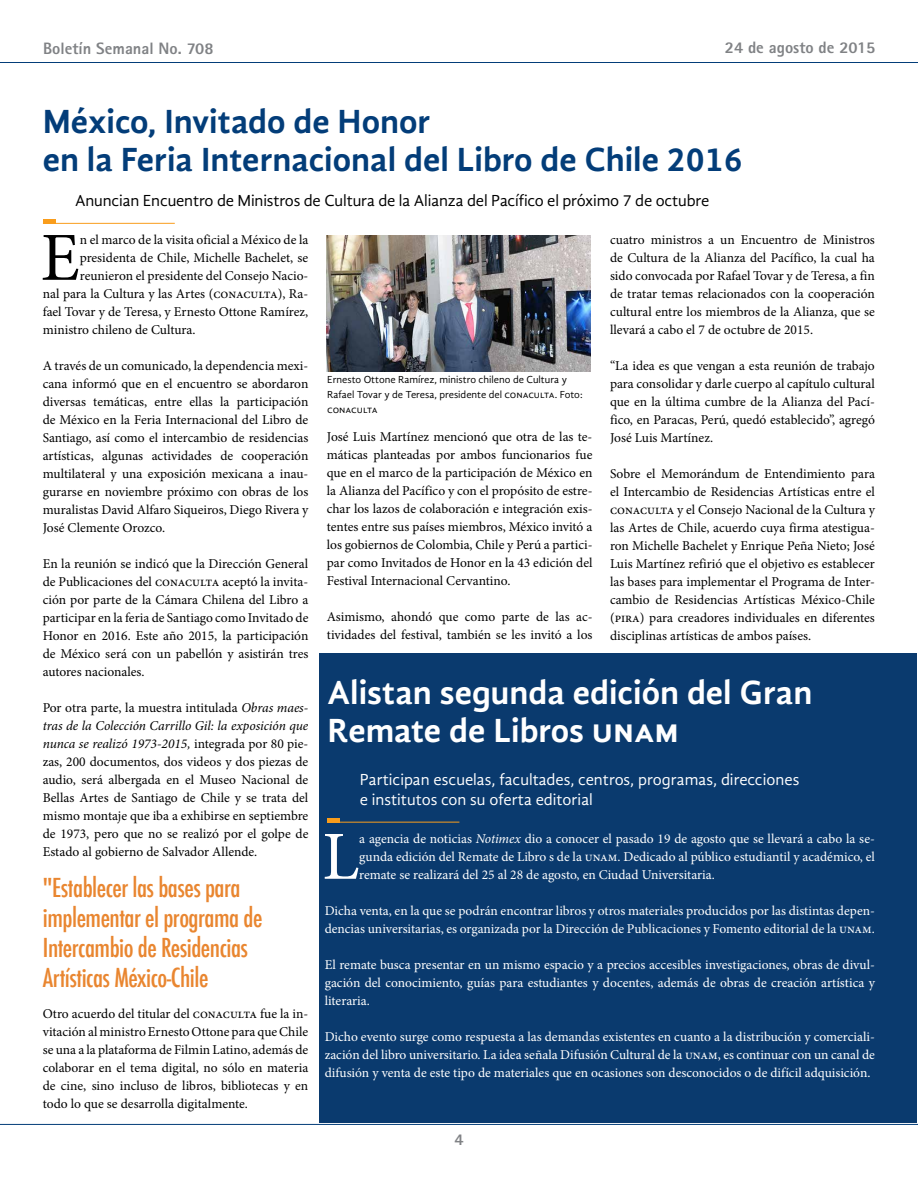
<style>
.page{position:relative;width:918px;height:1188px;background:#fff}
.page>*{position:absolute;margin:0;border:0;box-sizing:border-box;transform-origin:0 0}
.t1{font:68.85px "Minion Pro";color:#fff}
.t2{font:68.85px "Minion Pro";color:#000}
.t3{font:700 34.5px/37.5px "Gandhi Sans";color:#033d79}
.t4{font:700 34.5px/37.5px "Gandhi Sans";color:#fff}
.t5{font:500 condensed 25.5px/30px "Futura";letter-spacing:-.02em;color:#e98630}
.t6{font:16.5px/19.8px "Gandhi Sans";color:#fff}
.t7{font:16.5px "Gandhi Sans";letter-spacing:-.01em;color:#000}
.t8{font:800 16.5px "Rotis Sans Serif";color:#808285}
.t9{font:13.5px/18px "Minion Pro";letter-spacing:-.005em;color:#000;text-align:justify}
.t10{font:13.5px/18px "Minion Pro";letter-spacing:-.005em;color:#fff;text-align:justify}
.t11{font:10.5px/15px "Gandhi Sans";color:#000}
.s1{font-style:italic}
</style>
<div class="page">
<hr style="left:0;top:62px;width:918px;height:1px;background:#033d79">
<hr style="left:0;top:1124px;width:918px;height:1px;background:#033d79">
<div style="left:319px;top:653px;width:597px;height:470px;background:#0a3a6e"></div>
<hr style="left:328px;top:822px;width:131px;height:1px;background:#f99d1c">
<div style="left:328px;top:818px;width:12px;height:5px;background:#f99d1c"></div>
<hr style="left:43px;top:223px;width:132px;height:1px;background:#f99d1c">
<hr style="left:43px;top:220px;width:12px;height:4px;background:#f99d1c">
<img style="left:326px;top:236px;width:264px;height:136px">
<p class="t8" style="left:43px;top:38px;width:172px">Boletín Semanal No. 708</p>
<p class="t8" style="left:725px;top:37px;width:152px">24 de agosto de 2015</p>
<h2 class="t3" style="left:43px;top:103px;width:702px">México, Invitado de Honor<br>en la Feria Internacional del Libro de Chile 2016</h2>
<p class="t7" style="left:75px;top:191px;width:636px">Anuncian Encuentro de Ministros de Cultura de la Alianza del Pacífico el próximo 7 de octubre</p>
<h1 class="t2" style="left:41px;top:212px;width:41px">E</h1>
<p class="t9" style="left:80px;top:231px;width:230px">n el marco de la visita oficial a México de la</p>
<p class="t9" style="left:610px;top:230px;width:266px">cuatro ministros a un Encuentro de Ministros de Cultura de la Alianza del Pacífico, la cual ha sido convocada por Rafael Tovar y de Teresa, a fin de tratar temas relacionados con la cooperación cultural entre los miembros de la Alianza, que se llevará a cabo el 7 de octubre de 2015.</p>
<p class="t9" style="left:610px;top:356px;width:266px">“La idea es que vengan a esta reunión de trabajo para consolidar y darle cuerpo al capítulo cultural que en la última cumbre de la Alianza del Pací&shy;fico, en Paracas, Perú, quedó establecido”, agregó José Luis Martínez.</p>
<p class="t9" style="left:610px;top:464px;width:266px">Sobre el Memorándum de Entendimiento para el Intercambio de Residencias Artísticas entre el conaculta y el Consejo Nacional de la Cultura y las Artes de Chile, acuerdo cuya firma atestigua&shy;ron Michelle Bachelet y Enrique Peña Nieto; José Luis Martínez refirió que el objetivo es establecer las bases para implementar el Programa de Inter&shy;cambio de Residencias Artísticas México-Chile (pira) para creadores individuales en diferentes disciplinas artísticas de ambos países.</p>
<p class="t9" style="left:80px;top:249px;width:230px">presidenta de Chile, Michelle Bachelet, se</p>
<p class="t9" style="left:80px;top:267px;width:230px">reunieron el presidente del Consejo Nacio-</p>
<p class="t9" style="left:43px;top:285px;width:267px">nal para la Cultura y las Artes (conaculta), Ra-</p>
<p class="t9" style="left:43px;top:303px;width:267px">fael Tovar y de Teresa, y Ernesto Ottone Ramírez,</p>
<p class="t9" style="left:43px;top:321px;width:154px">ministro chileno de Cultura.</p>
<p class="t9" style="left:43px;top:357px;width:267px">A través de un comunicado, la dependencia mexi&shy;cana informó que en el encuentro se abordaron diversas temáticas, entre ellas la participación de México en la Feria Internacional del Libro de Santiago, así como el intercambio de residencias artísticas, algunas actividades de cooperación multilateral y una exposición mexicana a inau&shy;gurarse en noviembre próximo con obras de los muralistas David Alfaro Siqueiros, Diego Rivera y José Clemente Orozco.</p>
<p class="t9" style="left:43px;top:555px;width:267px">En la reunión se indicó que la Dirección General de Publicaciones del conaculta aceptó la invita&shy;ción por parte de la Cámara Chilena del Libro a participar en la feria de Santiago como Invitado de Honor en 2016. Este año 2015, la participación de México será con un pabellón y asistirán tres autores nacionales.</p>
<p class="t9" style="left:43px;top:698px;width:267px">Por otra parte, la muestra intitulada <span class="s1">Obras maes&shy;tras de la Colección Carrillo Gil: la exposición que nunca se realizó 1973-2015,</span> integrada por 80 pie&shy;zas, 200 documentos, dos videos y dos piezas de audio, será albergada en el Museo Nacional de Bellas Artes de Santiago de Chile y se trata del mismo montaje que iba a exhibirse en septiembre de 1973, pero que no se realizó por el golpe de Estado al gobierno de Salvador Allende.</p>
<p class="t11" style="left:327px;top:372px;width:257px">Ernesto Ottone Ramírez, ministro chileno de Cultura y<br>Rafael Tovar y de Teresa, presidente del conaculta. Foto: conaculta</p>
<p class="t9" style="left:327px;top:428px;width:267px">José Luis Martínez mencionó que otra de las te&shy;máticas planteadas por ambos funcionarios fue que en el marco de la participación de México en la Alianza del Pacífico y con el propósito de estre&shy;char los lazos de colaboración e integración exis&shy;tentes entre sus países miembros, México invitó a los gobiernos de Colombia, Chile y Perú a partici&shy;par como Invitados de Honor en la 43 edición del Festival Internacional Cervantino.</p>
<p class="t9" style="left:327px;top:608px;width:267px">Asimismo, ahondó que como parte de las ac&shy;tividades del festival, también se les invitó a los</p>
<h2 class="t4" style="left:328px;top:674px;width:486px">Alistan segunda edición del Gran<br>Remate de Libros unam</h2>
<p class="t6" style="left:360px;top:769px;width:441px">Participan escuelas, facultades, centros, programas, direcciones e institutos con su oferta editorial</p>
<h1 class="t1" style="left:322px;top:811px;width:39px">L</h1>
<p class="t10" style="left:359px;top:830px;width:517px">a agencia de noticias <span class="s1">Notimex</span> dio a conocer el pasado 19 de agosto que se llevará a cabo la se&shy;gunda edición del Remate de Libro s de la unam. Dedicado al público estudiantil y académico, el remate se realizará del 25 al 28 de agosto, en Ciudad Universitaria.</p>
<p class="t10" style="left:325px;top:902px;width:552px">Dicha venta, en la que se podrán encontrar libros y otros materiales producidos por las distintas depen&shy;dencias universitarias, es organizada por la Dirección de Publicaciones y Fomento editorial de la unam.</p>
<p class="t10" style="left:325px;top:956px;width:552px">El remate busca presentar en un mismo espacio y a precios accesibles investigaciones, obras de divul&shy;gación del conocimiento, guías para estudiantes y docentes, además de obras de creación artística y literaria.</p>
<p class="t10" style="left:325px;top:1028px;width:552px">Dicho evento surge como respuesta a las demandas existentes en cuanto a la distribución y comerciali&shy;zación del libro universitario. La idea señala Difusión Cultural de la unam, es continuar con un canal de difusión y venta de este tipo de materiales que en ocasiones son desconocidos o de difícil adquisición.</p>
<h3 class="t5" style="left:43px;top:872px;width:221px">"Establecer las bases para implementar el programa de<br>Intercambio de Residencias<br>Artísticas México-Chile</h3>
<p class="t9" style="left:43px;top:1004px;width:267px">Otro acuerdo del titular del conaculta fue la in&shy;vitación al ministro Ernesto Ottone para que Chile se una a la plataforma de Filmin Latino, además de colaborar en el tema digital, no sólo en materia de cine, sino incluso de libros, bibliotecas y en todo lo que se desarrolla digitalmente.</p>
<p class="t8" style="left:455px;top:1129px;width:11px">4</p>
</div>
